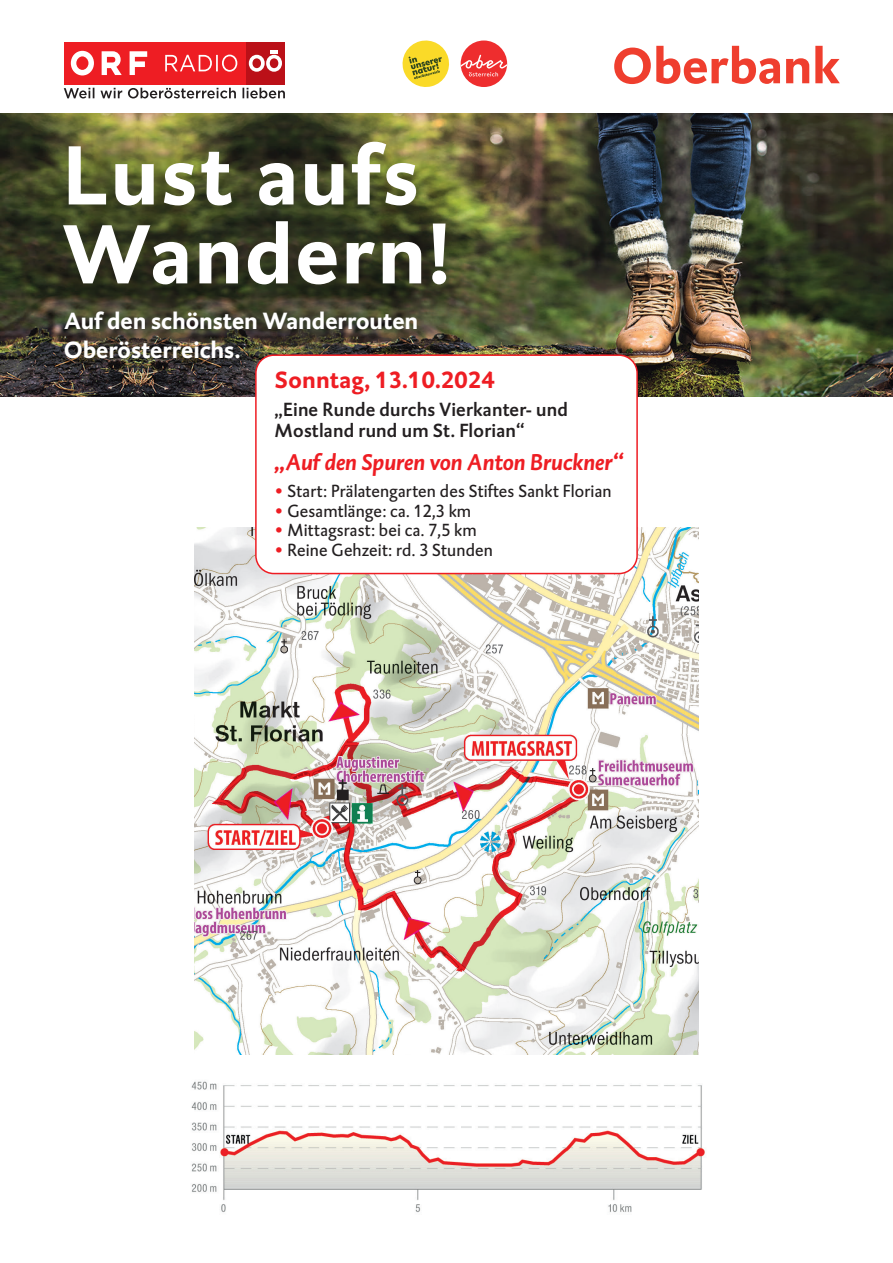
<style>
.page{position:relative;width:893px;height:1263px;background:#fff}
.page>*{position:absolute;margin:0;border:0;box-sizing:border-box;transform-origin:0 0}
.t1{font:700 85.5px/78.9px "DTL Caspari ETOT";letter-spacing:.025em;color:#fff}
.t2{font:700 24px/28.8px "DTL Caspari ETOT";color:#fff}
.t3{font:700 24px "DTL Caspari ETOT";letter-spacing:.01em;color:#ee1d23}
.t4{font:italic 700 23.25px "DTL Caspari ETOT";color:#ee1d23}
.t5{font:500 19.5px/21px "DTL Caspari ETOT";letter-spacing:.01em;color:#231f20}
.t6{font:18px "DTL Caspari ETOT";letter-spacing:.01em;color:#231f20}
.s1{color:#ee1d23}
</style>
<div class="page">
<img style="left:0;top:113px;width:893px;height:283px">
<svg style="left:402px;top:40px;width:47px;height:47px"></svg>
<div style="left:461px;top:41px;width:46px;height:46px;background:#ee2d2e;border-radius:50%"></div>
<svg style="left:461px;top:55px;width:46px;height:21px"></svg>
<div style="left:64px;top:42px;width:90px;height:42px;background:#ee1d23"></div>
<svg style="left:71px;top:51px;width:76px;height:24px"></svg>
<div style="left:155px;top:42px;width:91px;height:42px;background:#ee1d23"></div>
<svg style="left:165px;top:55px;width:72px;height:17px"></svg>
<div style="left:246px;top:42px;width:39px;height:42px;background:#bb1018"></div>
<svg style="left:249px;top:50px;width:33px;height:22px"></svg>
<svg style="left:64px;top:88px;width:221px;height:10px"></svg>
<svg style="left:614px;top:46px;width:166px;height:38px"></svg>
<svg style="left:786px;top:58px;width:23px;height:25px"></svg>
<svg style="left:815px;top:46px;width:25px;height:37px"></svg>
<img style="left:191px;top:1081px;width:514px;height:132px">
<img style="left:195px;top:528px;width:503px;height:526px">
<div style="left:256px;top:355px;width:381px;height:218px;background:#fff;border-radius:18px"></div>
<div style="left:255px;top:354px;width:383px;height:220px;border:2px solid #ee1d23;border-radius:18px"></div>
<h1 class="t1" style="left:63px;top:134px;width:388px">Lust aufs<br>Wandern!</h1>
<h2 class="t2" style="left:64px;top:306px;width:356px">Auf den schönsten Wanderrouten<br>Oberösterreichs.</h2>
<h2 class="t3" style="left:275px;top:363px;width:222px">Sonntag, 13.10.2024</h2>
<p class="t5" style="left:275px;top:399px;width:295px">„Eine Runde durchs Vierkanter- und<br>Mostland rund um St. Florian“</p>
<p class="t4" style="left:275px;top:447px;width:350px">„Auf den Spuren von Anton Bruckner“</p>
<p class="t6" style="left:275px;top:480px;width:338px"><span class="s1">•</span> Start: Prälatengarten des Stiftes Sankt Florian</p>
<p class="t6" style="left:275px;top:499px;width:198px"><span class="s1">•</span> Gesamtlänge: ca. 12,3 km</p>
<p class="t6" style="left:275px;top:519px;width:204px"><span class="s1">•</span> Mittagsrast: bei ca. 7,5 km</p>
<p class="t6" style="left:275px;top:538px;width:220px"><span class="s1">•</span> Reine Gehzeit: rd. 3 Stunden</p>
</div>
